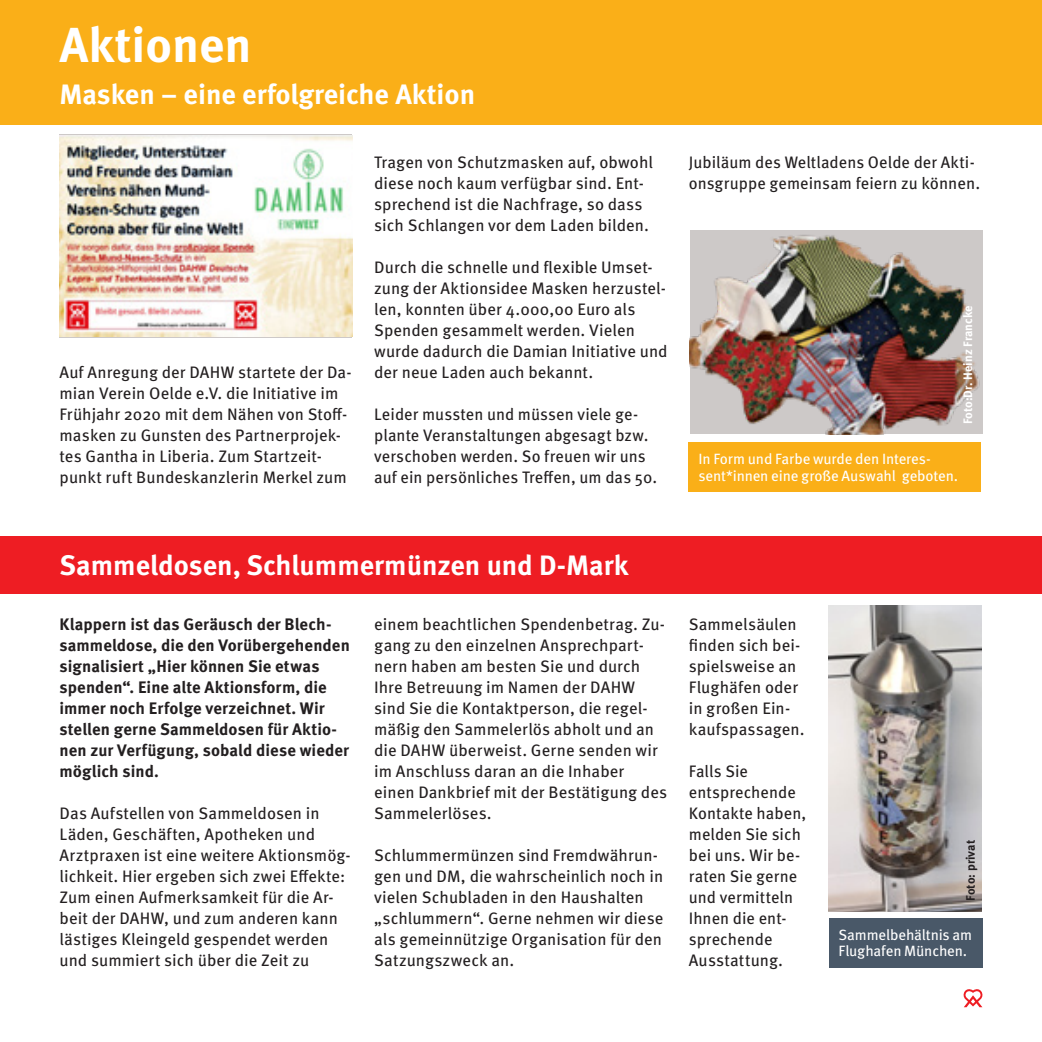
<style>
.page{position:relative;width:1042px;height:1042px;background:#fff}
.page>*{position:absolute;margin:0;border:0;box-sizing:border-box;transform-origin:0 0}
.t1{font:700 49px "Meta OT";color:#fff}
.t2{font:700 28px "Meta OT";color:#fff}
.t3{font:16.62px/21px "Meta OT";letter-spacing:.005em;color:#231f20}
.t4{font:700 16.62px/21px "Meta OT";letter-spacing:.005em;color:#231f20}
.Fotounterschrift{font:14.88px/16.8px "Meta OT";letter-spacing:-.01em;color:#fff}
.t5{font:700 12.25px "Meta OT";color:#fff}
.t6{font:700 12.25px "Meta OT";letter-spacing:-.005em;color:#231f20}
</style>
<div class="page">
<svg style="left:963px;top:989px;width:20px;height:18px"></svg>
<div style="left:351px;top:0;width:14px;height:126px;background:#faaf18"></div>
<div style="left:0;top:0;width:1042px;height:124px;background:#faaf18"></div>
<img style="left:60px;top:135px;width:292px;height:201px">
<div style="left:0;top:537px;width:1042px;height:57px;background:#ee1d23"></div>
<img style="left:690px;top:231px;width:292px;height:203px">
<div style="left:688px;top:443px;width:293px;height:49px;background:#faaf18"></div>
<img style="left:828px;top:605px;width:153px;height:306px">
<div style="left:828px;top:918px;width:154px;height:49px;background:#495868"></div>
<hr style="left:1041px;top:0;width:1px;height:124px;background:#830a2b">
<p class="t1" style="left:60px;top:14px;width:194px">Aktionen</p>
<p class="t2" style="left:60px;top:76px;width:417px">Masken – eine erfolgreiche Aktion</p>
<p class="t3" style="left:60px;top:362px;width:294px">Auf Anregung der DAHW startete der Da&shy;mian Verein Oelde e.V. die Initiative im Frühjahr 2020 mit dem Nähen von Stoff&shy;masken zu Gunsten des Partnerprojek&shy;tes Gantha in Liberia. Zum Startzeit&shy;punkt ruft Bundeskanzlerin Merkel zum</p>
<p class="t3" style="left:374px;top:152px;width:280px">Tragen von Schutzmasken auf, obwohl diese noch kaum verfügbar sind. Ent&shy;sprechend ist die Nachfrage, so dass sich Schlangen vor dem Laden bilden.</p>
<p class="t3" style="left:374px;top:257px;width:295px">Durch die schnelle und flexible Umset&shy;zung der Aktionsidee Masken herzustel&shy;len, konnten über 4.000,00 Euro als Spenden gesammelt werden. Vielen wurde dadurch die Damian Initiative und der neue Laden auch bekannt.</p>
<p class="t3" style="left:374px;top:404px;width:284px">Leider mussten und müssen viele ge&shy;plante Veranstaltungen abgesagt bzw. verschoben werden. So freuen wir uns auf ein persönliches Treffen, um das 50.</p>
<p class="t3" style="left:689px;top:152px;width:293px">Jubiläum des Weltladens Oelde der Akti&shy;onsgruppe gemeinsam feiern zu können.</p>
<p class="t5" style="left:960px;top:424px;width:120px;rotate:-90deg">Foto:Dr. Heinz Francke</p>
<p class="Fotounterschrift" style="left:698px;top:451px;width:261px">In Form und Farbe wurde den Interes&shy;sent*innen eine große Auswahl geboten.</p>
<p class="t2" style="left:60px;top:547px;width:570px">Sammeldosen, Schlummermünzen und D-Mark</p>
<p class="t4" style="left:60px;top:614px;width:292px">Klappern ist das Geräusch der Blech&shy;sammeldose, die den Vorübergehenden signalisiert „Hier können Sie etwas spenden“. Eine alte Aktionsform, die immer noch Erfolge verzeichnet. Wir stellen gerne Sammeldosen für Aktio&shy;nen zur Verfügung, sobald diese wieder möglich sind.</p>
<p class="t3" style="left:60px;top:803px;width:293px">Das Aufstellen von Sammeldosen in Läden, Geschäften, Apotheken und Arztpraxen ist eine weitere Aktionsmög&shy;lichkeit. Hier ergeben sich zwei Effekte:<br>Zum einen Aufmerksamkeit für die Ar&shy;beit der DAHW, und zum anderen kann lästiges Kleingeld gespendet werden und summiert sich über die Zeit zu</p>
<p class="t3" style="left:374px;top:614px;width:294px">einem beachtlichen Spendenbetrag. Zu&shy;gang zu den einzelnen Ansprechpart&shy;nern haben am besten Sie und durch Ihre Betreuung im Namen der DAHW sind Sie die Kontaktperson, die regel&shy;mäßig den Sammelerlös abholt und an die DAHW überweist. Gerne senden wir im Anschluss daran an die Inhaber einen Dankbrief mit der Bestätigung des Sammelerlöses.</p>
<p class="t3" style="left:374px;top:845px;width:291px">Schlummermünzen sind Fremdwährun&shy;gen und DM, die wahrscheinlich noch in vielen Schubladen in den Haushalten „schlummern“. Gerne nehmen wir diese als gemeinnützige Organisation für den Satzungszweck an.</p>
<p class="t3" style="left:689px;top:614px;width:117px">Sammelsäulen finden sich bei&shy;spielsweise an<br>Flughäfen oder in großen Ein&shy;kaufspassagen.</p>
<p class="t3" style="left:689px;top:761px;width:109px">Falls Sie entsprechende</p>
<p class="t3" style="left:689px;top:803px;width:119px">Kontakte haben, melden Sie sich bei uns. Wir be&shy;raten Sie gerne und vermitteln<br>Ihnen die ent&shy;sprechende<br>Ausstattung.</p>
<p class="t6" style="left:962px;top:900px;width:62px;rotate:-90deg">Foto: privat</p>
<p class="Fotounterschrift" style="left:838px;top:926px;width:135px">Sammelbehältnis am<br>Flughafen München.</p>
</div>
